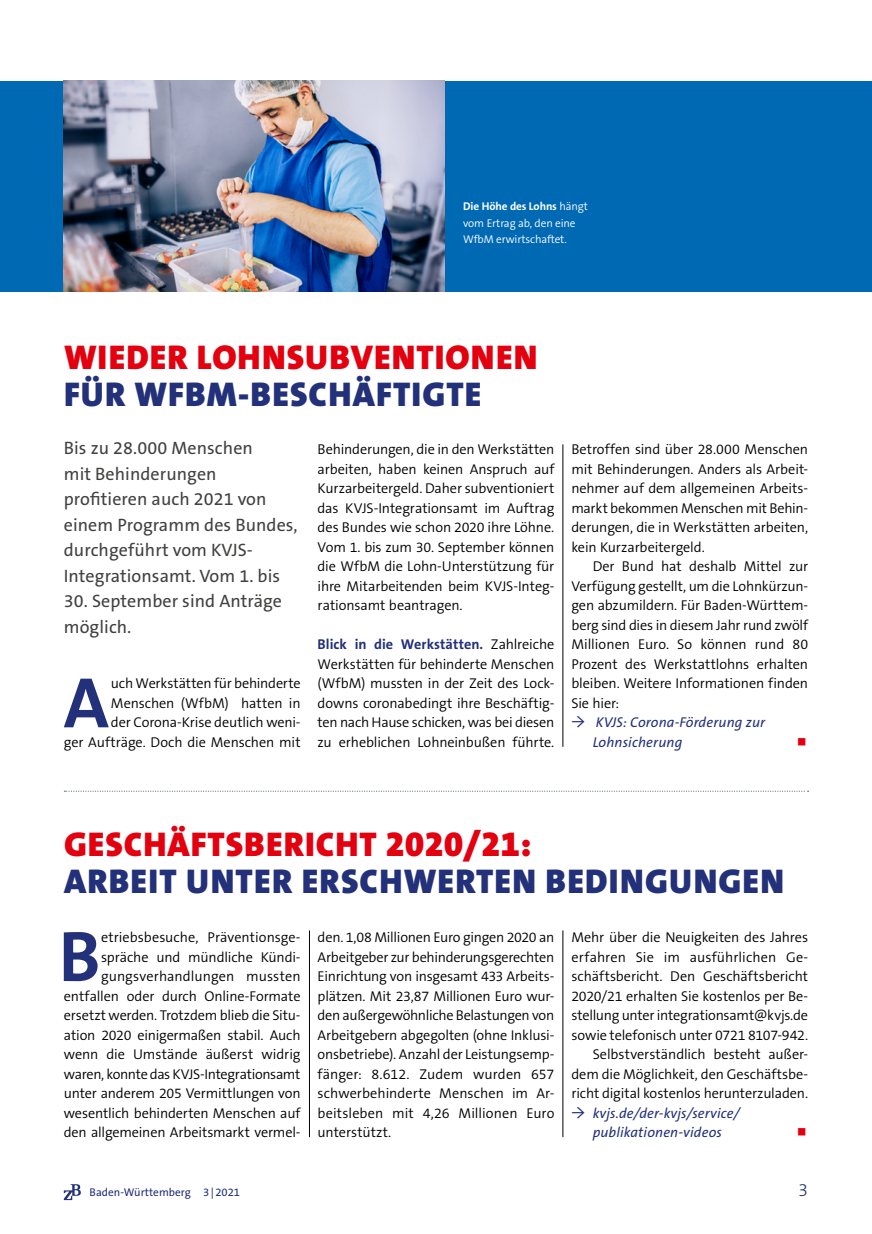
<style>
.page{position:relative;width:872px;height:1234px;background:#fff}
.page>*{position:absolute;margin:0;border:0;box-sizing:border-box;transform-origin:0 0}
.Copytext_Initial_1{font:700 72px "The Sans B W7";color:#23307a}
.Headline_1_Akzent_Ro{font:900 34.5px/37.5px "The Sans B W9";letter-spacing:.035em;color:#23307a}
.Headline_1_Akzent_Ro-2{font:900 34.5px/37.5px "The Sans B W9";letter-spacing:.035em;color:#e3000f}
.Anleser_linksbündig{font:18px/25.5px "The Sans B W5 Plain";letter-spacing:.005em;color:#414140}
.t1{font:300 18px "The Sans B W3";color:#23307a}
.Copytext_Initial_1-2{font:300 14.25px/19.5px "The Sans B W4";letter-spacing:-.01em;color:#000;text-align:right}
.Copytext{font:300 14.25px/19.5px "The Sans B W4";letter-spacing:-.01em;color:#000;text-align:justify}
.Copytext_Einzug{font:300 14.25px/19.5px "The Sans B W4";letter-spacing:-.01em;color:#000;text-align:justify}
.Weblink{font:italic 14.25px/19.5px "The Sans B W5 Plain";letter-spacing:.01em;color:#23307a}
.Bildunterschrift_wei{font:300 11.25px/16.5px "The Sans B W4";letter-spacing:-.01em;color:#fff}
.t2{font:11.25px "The Sans B W5 Plain";color:#23307a}
.s1{font-family:"The Sans B W7";font-weight:700}
.s2{color:#23307a}
.s3{font-family:"The Sans B W7";font-weight:700;color:#23307a}
.s4{font-family:"Minion Pro";font-style:normal;font-size:21px}
.s5{color:#e3000f}
</style>
<div class="page">
<div style="left:0;top:81px;width:872px;height:210px;background:#0069b4"></div>
<hr style="left:562px;top:444px;width:1px;height:302px;background:#000">
<hr style="left:562px;top:930px;width:1px;height:206px;background:#000">
<hr style="left:309px;top:930px;width:1px;height:206px;background:#000">
<img style="left:64px;top:81px;width:380px;height:210px">
<svg style="left:64px;top:790px;width:744px;height:1px"></svg>
<svg style="left:64px;top:1184px;width:17px;height:15px"></svg>
<p class="Bildunterschrift_wei" style="left:463px;top:198px;width:126px"><span class="s1">Die Höhe des Lohns</span> hängt vom Ertrag ab, den eine<br>WfbM erwirtschaftet.</p>
<h1 class="Headline_1_Akzent_Ro-2" style="left:64px;top:338px;width:475px">WIEDER LOHNSUBVENTIONEN<br><span class="s2">FÜR WFBM-BESCHÄFTIGTE</span></h1>
<p class="Anleser_linksbündig" style="left:64px;top:435px;width:235px">Bis zu 28.000 Menschen<br>mit Behinderungen profitieren auch 2021 von einem Programm des Bundes, durchgeführt vom KVJS-<br>Integrationsamt. Vom 1. bis</p>
<p class="Anleser_linksbündig" style="left:64px;top:588px;width:220px">30. September sind Anträge möglich.</p>
<p class="Copytext_Initial_1-2" style="left:64px;top:673px;width:238px">uch Werkstätten für behinderte<br>Menschen (WfbM) hatten in<br>der Corona-Krise deutlich weni-<br>ger Aufträge. Doch die Menschen mit</p>
<p class="Copytext_Initial_1" style="left:64px;top:656px;width:47px">A</p>
<p class="Copytext_Initial_1-2" style="left:317px;top:439px;width:238px;text-align:justify">Behinderungen, die in den Werkstätten arbeiten, haben keinen Anspruch auf Kurzarbeitergeld. Daher subventioniert das KVJS-Integrationsamt im Auftrag des Bundes wie schon 2020 ihre Löhne.<br>Vom 1. bis zum 30. September können die WfbM die Lohn-Unterstützung für ihre Mitarbeitenden beim KVJS-Integ&shy;rationsamt beantragen.</p>
<p class="Copytext" style="left:317px;top:634px;width:238px"><span class="s3">Blick in die Werkstätten.</span> Zahlreiche Werkstätten für behinderte Menschen (WfbM) mussten in der Zeit des Lock&shy;downs coronabedingt ihre Beschäftig&shy;ten nach Hause schicken, was bei diesen zu erheblichen Lohneinbußen führte.</p>
<p class="Copytext" style="left:571px;top:439px;width:238px">Betroffen sind über 28.000 Menschen mit Behinderungen. Anders als Arbeit&shy;nehmer auf dem allgemeinen Arbeits&shy;markt bekommen Menschen mit Behin&shy;derungen, die in Werkstätten arbeiten, kein Kurzarbeitergeld.</p>
<p class="Copytext_Einzug" style="left:571px;top:556px;width:238px;text-indent:21px">Der Bund hat deshalb Mittel zur Verfügung gestellt, um die Lohnkürzun&shy;gen abzumildern. Für Baden-Württem&shy;berg sind dies in diesem Jahr rund zwölf Millionen Euro. So können rund 80<br>Prozent des Werkstattlohns erhalten bleiben. Weitere Informationen finden Sie hier:</p>
<p class="Weblink" style="left:592px;top:713px;width:174px;text-indent:-21px"><span class="s4">→</span> KVJS: Corona-Förderung zur<br>Lohnsicherung</p>
<h1 class="Headline_1_Akzent_Ro" style="left:64px;top:825px;width:721px"><span class="s5">GESCHÄFTSBERICHT 2020/21:<br></span>ARBEIT UNTER ERSCHWERTEN BEDINGUNGEN</h1>
<p class="Copytext_Initial_1" style="left:59px;top:910px;width:43px">B</p>
<p class="Copytext_Initial_1-2" style="left:64px;top:927px;width:238px">etriebsbesuche, Präventionsge&shy;spräche und mündliche Kündi&shy;gungsverhandlungen mussten entfallen oder durch Online-Formate ersetzt werden. Trotzdem blieb die Situ&shy;ation 2020 einigermaßen stabil. Auch wenn die Umstände äußerst widrig waren, konnte das KVJS-Integrationsamt unter anderem 205 Vermittlungen von wesentlich behinderten Menschen auf den allgemeinen Arbeitsmarkt vermel-</p>
<p class="Copytext_Initial_1-2" style="left:317px;top:927px;width:238px;text-align:justify">den. 1,08 Millionen Euro gingen 2020 an Arbeitgeber zur behinderungsgerechten Einrichtung von insgesamt 433 Arbeits&shy;plätzen. Mit 23,87 Millionen Euro wur&shy;den außergewöhnliche Belastungen von Arbeitgebern abgegolten (ohne Inklusi&shy;onsbetriebe). Anzahl der Leistungsemp&shy;fänger: 8.612. Zudem wurden 657 schwerbehinderte Menschen im Ar&shy;beitsleben mit 4,26 Millionen Euro unterstützt.</p>
<p class="Copytext" style="left:571px;top:927px;width:238px">Mehr über die Neuigkeiten des Jahres erfahren Sie im ausführlichen Ge&shy;schäftsbericht. Den Geschäftsbericht 2020/21 erhalten Sie kostenlos per Be&shy;stellung unter integrationsamt@kvjs.de sowie telefonisch unter 0721 8107-942.</p>
<p class="Copytext_Einzug" style="left:571px;top:1044px;width:238px;text-indent:21px">Selbstverständlich besteht außer&shy;dem die Möglichkeit, den Geschäftsbe&shy;richt digital kostenlos herunterzuladen.</p>
<p class="Weblink" style="left:571px;top:1103px;width:170px;text-align:center"><span class="s4">→</span> kvjs.de/der-kvjs/service/ publikationen-videos</p>
<p class="t2" style="left:90px;top:1184px;width:152px">Baden-Württemberg 3|2021</p>
<p class="t1" style="left:798px;top:1177px;width:11px">3</p>
</div>
